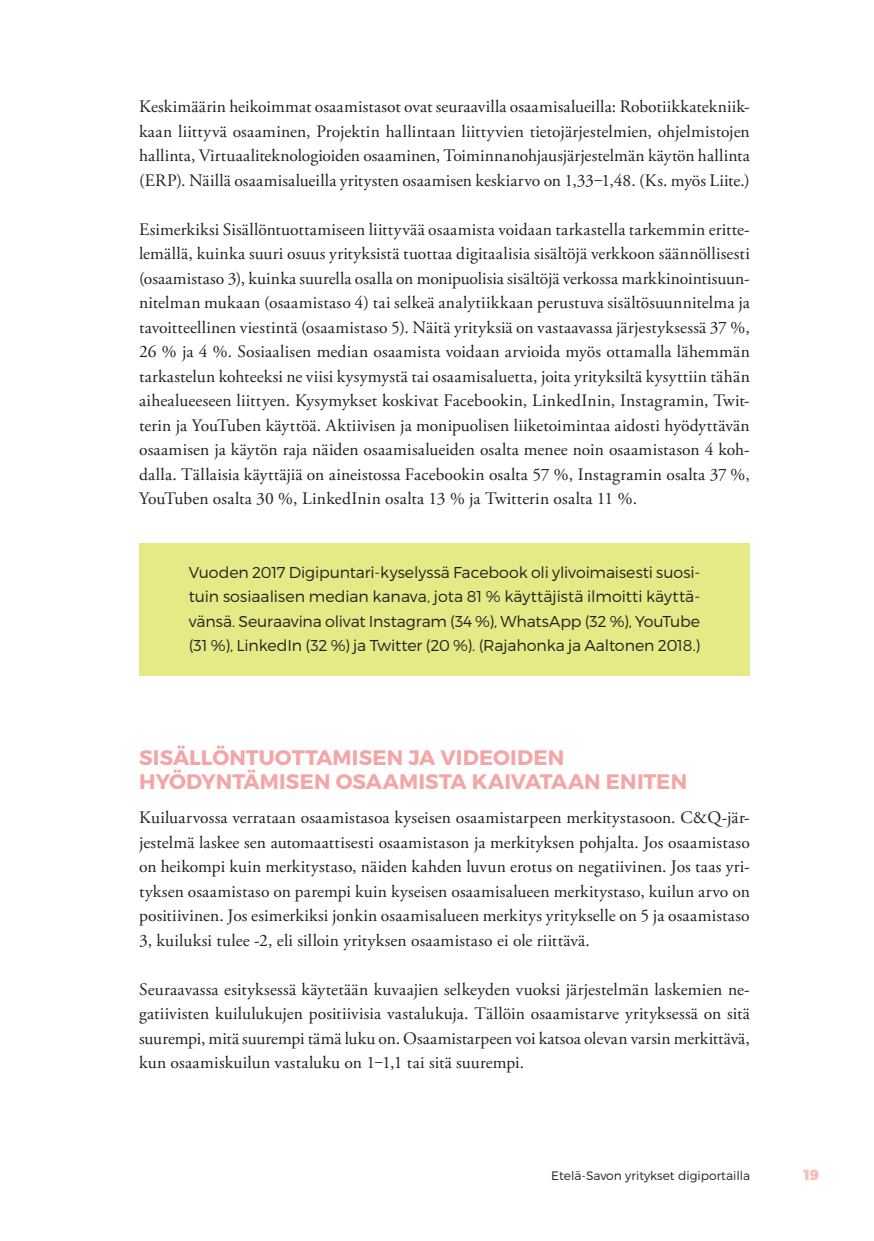
<style>
.page{position:relative;width:874px;height:1241px;background:#fff}
.page>*{position:absolute;margin:0;border:0;box-sizing:border-box;transform-origin:0 0}
.t1{font:700 21px/24.5px "Montserrat";color:#f3a6a5}
.t2{font:17.5px/24.5px "Adobe Garamond Pro";letter-spacing:.01em;color:#231f20;text-align:justify}
.t3{font:300 15.75px/24.5px "Montserrat";letter-spacing:-.01em;color:#231f20;text-align:justify}
.t4{font:900 14.7px "Montserrat";color:#f6bfbc}
.t5{font:300 12.25px "Montserrat";color:#231f20}
</style>
<div class="page">
<div style="left:139px;top:542px;width:610px;height:133px;background:#e5e986"></div>
<p class="t2" style="left:139px;top:95px;width:612px">Keskimäärin heikoimmat osaamistasot ovat seuraavilla osaamisalueilla: Robotiikkatekniik&shy;kaan liittyvä osaaminen, Projektin hallintaan liittyvien tietojärjestelmien, ohjelmistojen hallinta, Virtuaaliteknologioiden osaaminen, Toiminnanohjausjärjestelmän käytön hallinta (ERP). Näillä osaamisalueilla yritysten osaamisen keskiarvo on 1,33‒1,48. (Ks. myös Liite.)</p>
<p class="t2" style="left:139px;top:217px;width:612px">Esimerkiksi Sisällöntuottamiseen liittyvää osaamista voidaan tarkastella tarkemmin eritte&shy;lemällä, kuinka suuri osuus yrityksistä tuottaa digitaalisia sisältöjä verkkoon säännöllisesti (osaamistaso 3), kuinka suurella osalla on monipuolisia sisältöjä verkossa markkinointisuun&shy;nitelman mukaan (osaamistaso 4) tai selkeä analytiikkaan perustuva sisältösuunnitelma ja tavoitteellinen viestintä (osaamistaso 5). Näitä yrityksiä on vastaavassa järjestyksessä 37 %, 26 % ja 4 %. Sosiaalisen median osaamista voidaan arvioida myös ottamalla lähemmän tarkastelun kohteeksi ne viisi kysymystä tai osaamisaluetta, joita yrityksiltä kysyttiin tähän aihealueeseen liittyen. Kysymykset koskivat Facebookin, LinkedInin, Instagramin, Twit&shy;terin ja YouTuben käyttöä. Aktiivisen ja monipuolisen liiketoimintaa aidosti hyödyttävän osaamisen ja käytön raja näiden osaamisalueiden osalta menee noin osaamistason 4 koh&shy;dalla. Tällaisia käyttäjiä on aineistossa Facebookin osalta 57 %, Instagramin osalta 37 %, YouTuben osalta 30 %, LinkedInin osalta 13 % ja Twitterin osalta 11 %.</p>
<p class="t3" style="left:189px;top:559px;width:513px">Vuoden 2017 Digipuntari-kyselyssä Facebook oli ylivoimaisesti suosi&shy;tuin sosiaalisen median kanava, jota 81 % käyttäjistä ilmoitti käyttä&shy;vänsä. Seuraavina olivat Instagram (34 %), WhatsApp (32 %), YouTube (31 %), LinkedIn (32 %) ja Twitter (20 %). (Rajahonka ja Aaltonen 2018.)</p>
<p class="t1" style="left:139px;top:745px;width:549px">SISÄLLÖNTUOTTAMISEN JA VIDEOIDEN<br>HYÖDYNTÄMISEN OSAAMISTA KAIVATAAN ENITEN</p>
<p class="t2" style="left:139px;top:805px;width:612px">Kuiluarvossa verrataan osaamistasoa kyseisen osaamistarpeen merkitystasoon. C&amp;Q-jär&shy;jestelmä laskee sen automaattisesti osaamistason ja merkityksen pohjalta. Jos osaamistaso on heikompi kuin merkitystaso, näiden kahden luvun erotus on negatiivinen. Jos taas yri&shy;tyksen osaamistaso on parempi kuin kyseisen osaamisalueen merkitystaso, kuilun arvo on positiivinen. Jos esimerkiksi jonkin osaamisalueen merkitys yritykselle on 5 ja osaamistaso 3, kuiluksi tulee -2, eli silloin yrityksen osaamistaso ei ole riittävä.</p>
<p class="t2" style="left:139px;top:977px;width:612px">Seuraavassa esityksessä käytetään kuvaajien selkeyden vuoksi järjestelmän laskemien ne&shy;gatiivisten kuilulukujen positiivisia vastalukuja. Tällöin osaamistarve yrityksessä on sitä suurempi, mitä suurempi tämä luku on. Osaamistarpeen voi katsoa olevan varsin merkittävä, kun osaamiskuilun vastaluku on 1‒1,1 tai sitä suurempi.</p>
<p class="t5" style="left:551px;top:1167px;width:200px">Etelä-Savon yritykset digiportailla</p>
<p class="t4" style="left:803px;top:1165px;width:17px">19</p>
</div>
